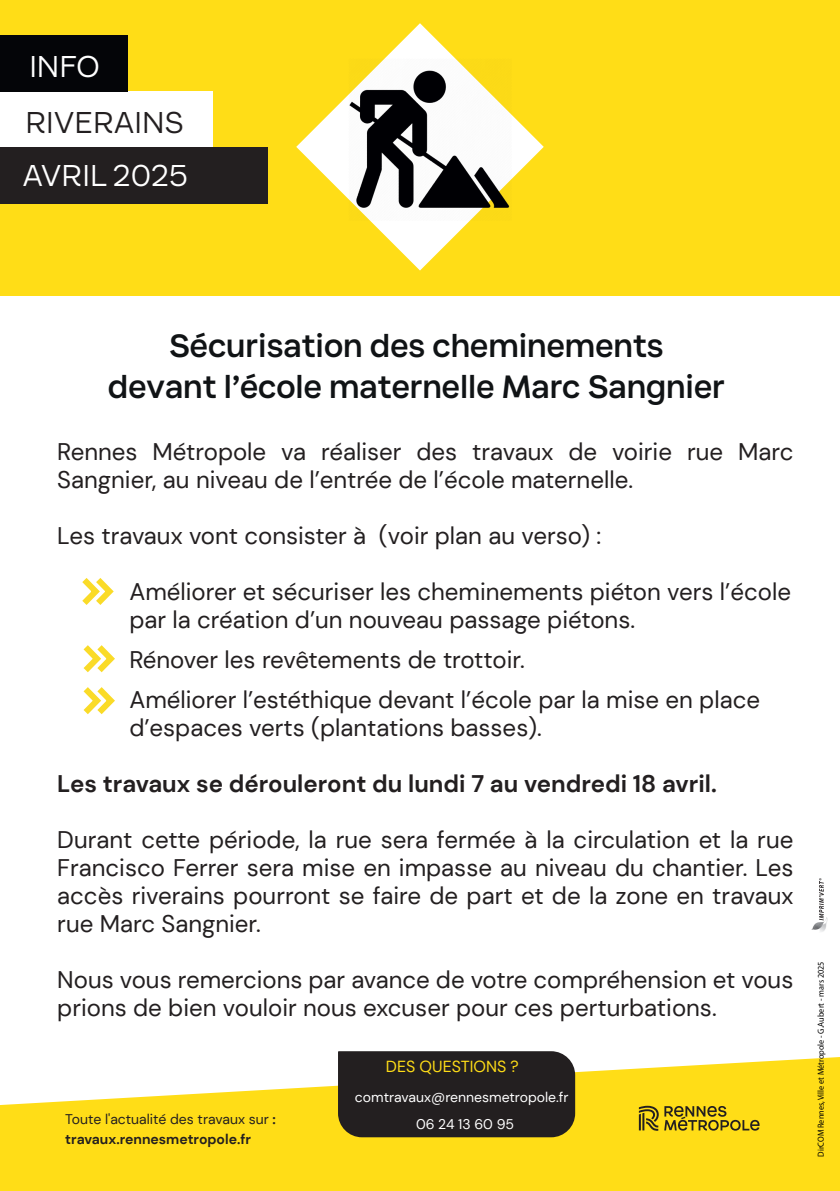
<style>
.page{position:relative;width:840px;height:1191px;background:#fff}
.page>*{position:absolute;margin:0;border:0;box-sizing:border-box;transform-origin:0 0}
.t1{font:500 30px/40.6px "Condate";color:#101315;text-align:center}
.t2{font:300 28px "Condate";color:#fff}
.t3{font:300 28px "Condate";color:#231f20}
.t4{font:24px/28px "DM Sans";color:#231f20}
.t5{font:700 24px "DM Sans";color:#231f20}
.t6{font:16px "DM Sans";color:#ffdd17}
.t7{font:14px/20px "DM Sans";color:#231f20}
.t8{font:14px/27.4px "DM Sans";color:#fff;text-align:center}
.t9{font:8.8px "Myriad Pro";color:#000001;scale:.93 1}
.s1{font-weight:700}
</style>
<div class="page">
<div style="left:0;top:0;width:839px;height:295px;background:#ffdd17"></div>
<svg style="left:296px;top:23px;width:247px;height:247px"></svg>
<img style="left:348px;top:58px;width:163px;height:163px">
<div style="left:0;top:91px;width:213px;height:56px;background:#fff"></div>
<div style="left:0;top:35px;width:127px;height:56px;background:#040508"></div>
<div style="left:0;top:147px;width:267px;height:56px;background:#231f20"></div>
<svg style="left:0;top:1057px;width:839px;height:134px;fill:#ffdd17"></svg>
<svg style="left:664px;top:1106px;width:95px;height:24px;background:#b79f19"></svg>
<svg style="left:638px;top:1105px;width:20px;height:26px"></svg>
<img style="left:811px;top:878px;width:16px;height:54px">
<div style="left:338px;top:1051px;width:237px;height:86px;background:#231f20"></div>
<svg style="left:82px;top:578px;width:32px;height:27px"></svg>
<svg style="left:83px;top:645px;width:32px;height:70px"></svg>
<p class="t2" style="left:29px;top:49px;width:72px">INFO</p>
<p class="t3" style="left:25px;top:105px;width:160px">RIVERAINS</p>
<p class="t2" style="left:22px;top:158px;width:167px">AVRIL 2025</p>
<p class="t1" style="left:108px;top:325px;width:618px">Sécurisation des cheminements<br>devant l’école maternelle Marc Sangnier</p>
<p class="t4" style="left:57px;top:437px;width:737px">Rennes Métropole va réaliser des travaux de voirie rue Marc<br>Sangnier, au niveau de l’entrée de l’école maternelle.</p>
<p class="t4" style="left:57px;top:521px;width:545px">Les travaux vont consister à (voir plan au verso) :</p>
<p class="t4" style="left:129px;top:577px;width:662px">Améliorer et sécuriser les cheminements piéton vers l’école par la création d’un nouveau passage piétons.</p>
<p class="t4" style="left:129px;top:639px;width:632px;line-height:40px">Rénover les revêtements de trottoir.<br>Améliorer l’estéthique devant l’école par la mise en place</p>
<p class="t4" style="left:129px;top:713px;width:414px">d’espaces verts (plantations basses).</p>
<p class="t5" style="left:57px;top:769px;width:660px">Les travaux se dérouleront du lundi 7 au vendredi 18 avril.</p>
<p class="t4" style="left:57px;top:825px;width:737px;text-align:justify">Durant cette période, la rue sera fermée à la circulation et la rue Francisco Ferrer sera mise en impasse au niveau du chantier. Les accès riverains pourront se faire de part et de la zone en travaux rue Marc Sangnier.</p>
<p class="t4" style="left:57px;top:965px;width:737px">Nous vous remercions par avance de votre compréhension et vous prions de bien vouloir nous excuser pour ces perturbations.</p>
<p class="t7" style="left:65px;top:1109px;width:212px">Toute l'actualité des travaux sur <span class="s1">: travaux.rennesmetropole.fr</span></p>
<p class="t6" style="left:385px;top:1056px;width:134px">DES QUESTIONS ?</p>
<p class="t8" style="left:355px;top:1083px;width:215px">comtravaux@rennesmetropole.fr<br>06 24 13 60 95</p>
<p class="t9" style="left:815px;top:1156px;width:211px;rotate:-90deg">DirCOM Rennes, Ville et Métropole - G.Aubert - mars 2025</p>
</div>
